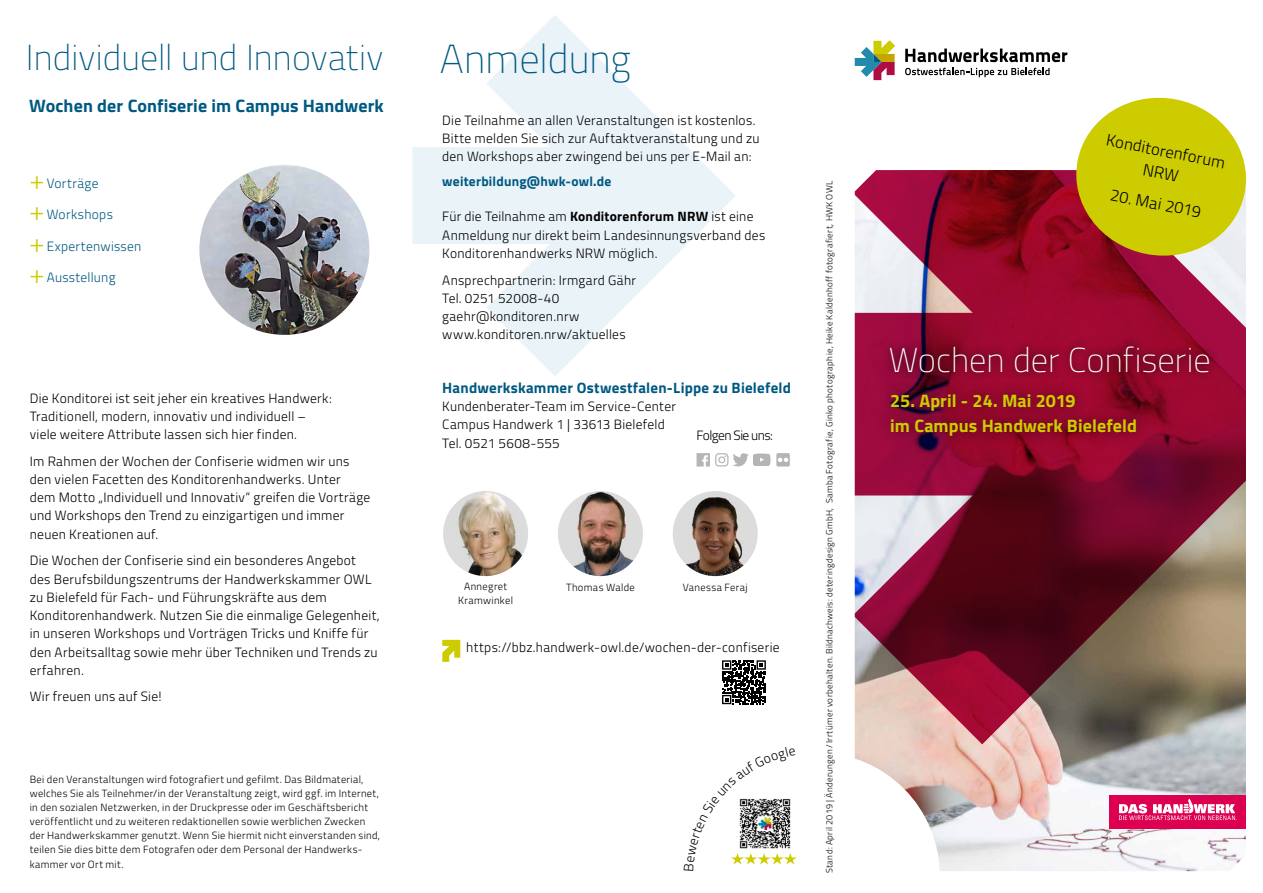
<style>
.page{position:relative;width:1263px;height:893px;background:#fff}
.page>*{position:absolute;margin:0;border:0;box-sizing:border-box;transform-origin:0 0}
.t1{font:100 40.5px "Titillium";color:#005981}
.t2{font:100 36px "Titillium";color:#005981}
.t3{font:100 34.5px "Titillium";color:#fff}
.t4{font:700 18px/24.3px "Titillium";letter-spacing:.005em;color:#cdcc00}
.t5{font:700 18px "Titillium";letter-spacing:.005em;color:#005981}
.t6{font:300 16.5px/22.4px "Titillium";color:#000;text-align:center}
.t7{font:700 15px "Titillium";letter-spacing:.015em;color:#005981}
.t8{font:300 13.5px/18.3px "Titillium";letter-spacing:.02em;color:#000}
.t9{font:300 13.5px "Titillium";letter-spacing:.02em;color:#005981}
.t10{font:700 13.5px "Titillium";letter-spacing:.015em;color:#005981}
.t11{font:300 13.5px "Titillium";letter-spacing:-.04em;color:#000}
.t12{font:300 10.5px/14.2px "Titillium";letter-spacing:.03em;color:#000;text-align:center}
.t13{font:300 9px "Titillium";letter-spacing:.035em;color:#000}
.s1{font-family:"Myriad Pro";font-weight:400;font-size:24px;color:#cdcc00}
.s2{font-weight:700}
</style>
<div class="page">
<img style="left:855px;top:744px;width:391px;height:127px">
<svg style="left:855px;top:170px;width:391px;height:574px;background:#8e3d4e"></svg>
<svg style="left:412px;top:15px;width:323px;height:361px"></svg>
<svg style="left:882px;top:337px;width:336px;height:44px;background:#8b072c"></svg>
<svg style="left:855px;top:40px;width:40px;height:40px"></svg>
<svg style="left:905px;top:68px;width:144px;height:9px"></svg>
<svg style="left:905px;top:49px;width:162px;height:13px"></svg>
<div style="left:1110px;top:795px;width:136px;height:34px;background:#de0050"></div>
<svg style="left:1119px;top:799px;width:117px;height:21px"></svg>
<div style="left:877px;top:381px;width:273px;height:68px;background:#000;opacity:.6"></div>
<img style="left:443px;top:491px;width:85px;height:85px;border-radius:43px">
<img style="left:558px;top:491px;width:85px;height:85px;border-radius:43px">
<img style="left:673px;top:491px;width:85px;height:85px;border-radius:43px">
<svg style="left:696px;top:453px;width:74px;height:14px"></svg>
<svg style="left:776px;top:453px;width:14px;height:14px"></svg>
<img style="left:199px;top:165px;width:170px;height:170px;border-radius:85px">
<svg style="left:442px;top:640px;width:18px;height:22px"></svg>
<svg style="left:722px;top:660px;width:44px;height:44px"></svg>
<svg style="left:1069px;top:97px;width:177px;height:166px;background:#cfc032"></svg>
<svg style="left:731px;top:747px;width:209px;height:124px"></svg>
<h2 class="t2" style="left:26px;top:31px;width:359px">Individuell und Innovativ</h2>
<h3 class="t5" style="left:29px;top:92px;width:356px">Wochen der Confiserie im Campus Handwerk</h3>
<p class="t9" style="left:30px;top:173px;width:70px"><span class="s1">+</span> Vorträge</p>
<p class="t9" style="left:30px;top:205px;width:85px"><span class="s1">+</span> Workshops</p>
<p class="t9" style="left:30px;top:236px;width:113px"><span class="s1">+</span> Expertenwissen</p>
<p class="t9" style="left:30px;top:268px;width:87px"><span class="s1">+</span> Ausstellung</p>
<p class="t8" style="left:30px;top:388px;width:304px">Die Konditorei ist seit jeher ein kreatives Handwerk:<br>Traditionell, modern, innovativ und individuell – viele weitere Attribute lassen sich hier finden.</p>
<p class="t8" style="left:30px;top:451px;width:342px">Im Rahmen der Wochen der Confiserie widmen wir uns den vielen Facetten des Konditorenhandwerks. Unter<br>dem Motto „Individuell und Innovativ“ greifen die Vorträge und Workshops den Trend zu einzigartigen und immer neuen Kreationen auf.</p>
<p class="t8" style="left:30px;top:551px;width:352px">Die Wochen der Confiserie sind ein besonderes Angebot des Berufsbildungszentrums der Handwerkskammer OWL zu Bielefeld für Fach- und Führungskräfte aus dem Konditorenhandwerk. Nutzen Sie die einmalige Gelegenheit, in unseren Workshops und Vorträgen Tricks und Kniffe für den Arbeitsalltag sowie mehr über Techniken und Trends zu erfahren.</p>
<p class="t8" style="left:30px;top:687px;width:133px">Wir freuen uns auf Sie!</p>
<p class="t12" style="left:30px;top:771px;width:352px;text-align:left">Bei den Veranstaltungen wird fotografiert und gefilmt. Das Bildmaterial, welches Sie als Teilnehmer/in der Veranstaltung zeigt, wird ggf. im Internet, in den sozialen Netzwerken, in der Druckpresse oder im Geschäftsbericht veröffentlicht und zu weiteren redaktionellen sowie werblichen Zwecken der Handwerkskammer genutzt. Wenn Sie hiermit nicht einverstanden sind, teilen Sie dies bitte dem Fotografen oder dem Personal der Handwerks&shy;kammer vor Ort mit.</p>
<h1 class="t1" style="left:440px;top:30px;width:193px">Anmeldung</h1>
<p class="t8" style="left:442px;top:110px;width:319px">Die Teilnahme an allen Veranstaltungen ist kostenlos.<br>Bitte melden Sie sich zur Auftaktveranstaltung und zu den Workshops aber zwingend bei uns per E-Mail an:</p>
<p class="t10" style="left:442px;top:171px;width:171px">weiterbildung@hwk-owl.de</p>
<p class="t8" style="left:442px;top:207px;width:324px">Für die Teilnahme am <span class="s2">Konditorenforum NRW</span> ist eine<br>Anmeldung nur direkt beim Landesinnungsverband des<br>Konditorenhandwerks NRW möglich.</p>
<p class="t8" style="left:442px;top:270px;width:195px">Ansprechpartnerin: Irmgard Gähr<br>Tel. 0251 52008-40 gaehr@konditoren.nrw www.konditoren.nrw/aktuelles</p>
<p class="t7" style="left:442px;top:376px;width:350px">Handwerkskammer Ostwestfalen-Lippe zu Bielefeld</p>
<p class="t8" style="left:442px;top:397px;width:235px">Kundenberater-Team im Service-Center<br>Campus Handwerk 1 | 33613 Bielefeld<br>Tel. 0521 5608-555</p>
<p class="t11" style="left:696px;top:425px;width:78px">Folgen Sie uns:</p>
<p class="t12" style="left:458px;top:579px;width:56px">Annegret<br>Kramwinkel</p>
<p class="t12" style="left:566px;top:580px;width:70px">Thomas Walde</p>
<p class="t12" style="left:683px;top:580px;width:67px">Vanessa Feraj</p>
<p class="t8" style="left:466px;top:638px;width:315px">https://bbz.handwerk-owl.de/wochen-der-confiserie</p>
<p class="t13" style="left:823px;top:873px;width:694px;rotate:-90deg">Stand: April 2019 | Änderungen/Irrtümer vorbehalten. Bildnachweis: deteringdesign GmbH, Samba Fotografie, Ginko photographie, Heike Kaldenhoff fotografiert, HWK OWL</p>
<p class="t6" style="left:1109px;top:128px;width:122px;rotate:11deg">Konditorenforum<br>NRW</p>
<p class="t6" style="left:1113px;top:183px;width:94px;rotate:11deg">20. Mai 2019</p>
<h3 class="t3" style="left:889px;top:335px;width:324px">Wochen der Confiserie</h3>
<h3 class="t4" style="left:890px;top:388px;width:248px">25. April - 24. Mai 2019<br>im Campus Handwerk Bielefeld</h3>
</div>
